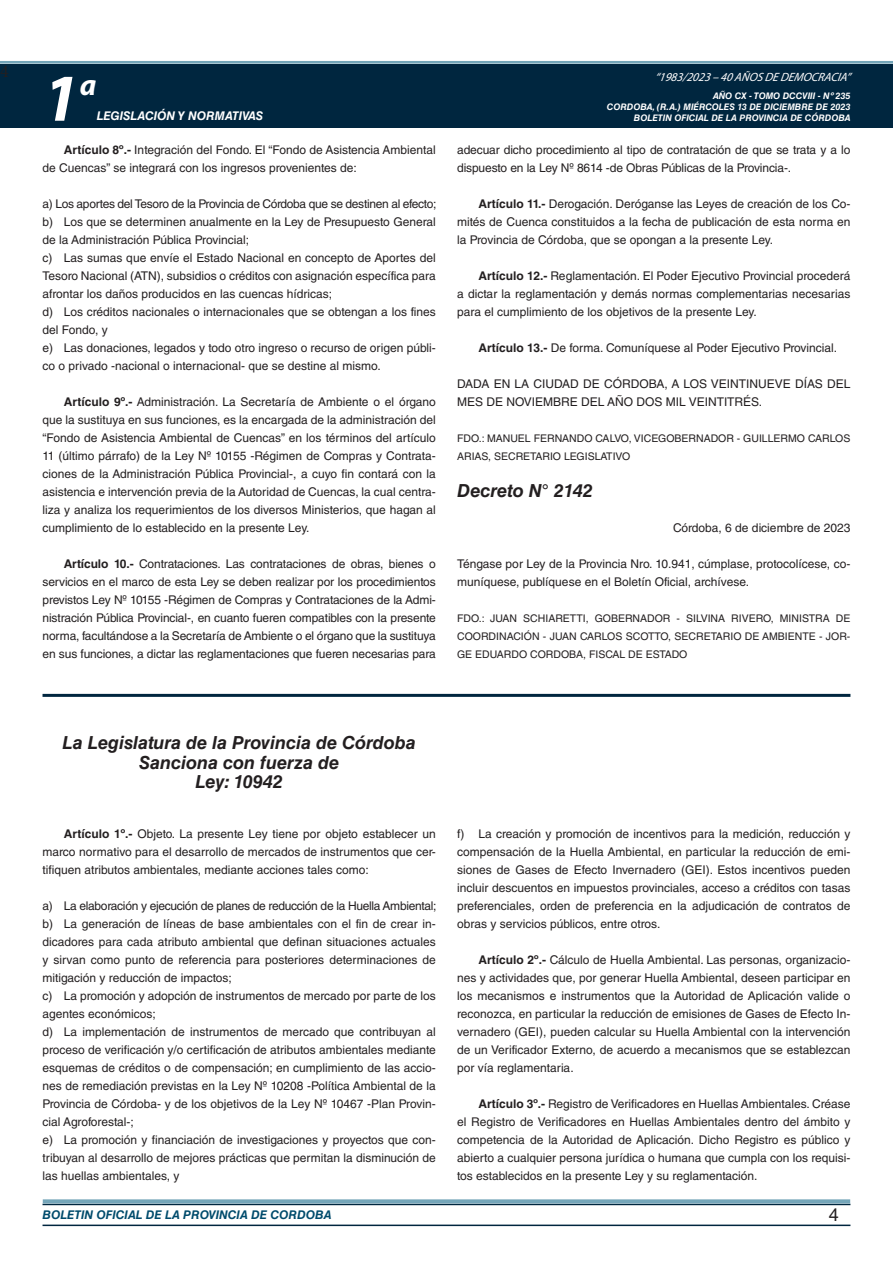
<style>
.page{position:relative;width:893px;height:1263px;background:#fff}
.page>*{position:absolute;margin:0;border:0;box-sizing:border-box;transform-origin:0 0}
.t1{font:italic 700 67.5px "Myriad Pro";color:#fff}
.t2{font:italic 700 30px "Myriad Pro";color:#fff}
.NOMBRE_DE_MINISTERIO{font:italic 700 18px "Helvetica LT Std";color:#231f20}
.t3{font:18px "Minion Pro";color:#231f20}
.t4{font:18px "Helvetica LT Std";color:#231f20}
.TEXTO_BASE{font:12px/18px "Helvetica LT Std";color:#231f20;text-align:justify}
.TEXTO_BASE-2{font:12px "Helvetica LT Std";letter-spacing:-.025em;color:#231f20}
.t5{font:italic 700 12px "Helvetica LT Std";color:#004b6c}
.t6{font:italic 12px "Myriad Pro";color:#fff}
.FECHA{font:12px "Helvetica LT Std";color:#231f20}
.t7{font:italic 700 12px "Helvetica LT Std";color:#fff}
.FIRMA{font:10.5px/18px "Helvetica LT Std";color:#231f20}
.t8{font:italic 700 9px/10.8px "Helvetica LT Std";color:#fff;text-align:right}
.s1{font-weight:700}
</style>
<div class="page">
<div style="left:0;top:61px;width:893px;height:6px;background:#fff;opacity:.75"></div>
<div style="left:0;top:64px;width:893px;height:64px;background:#00263f"></div>
<hr style="left:43px;top:1224px;width:807px;height:2px;background:#00263f">
<div style="left:42px;top:1198px;width:809px;height:8px;background:#fff;opacity:.75"></div>
<hr style="left:43px;top:694px;width:807px;height:3px;background:#00263f">
<h3 class="t3" style="left:0;top:59px;width:10px">4</h3>
<h1 class="t1" style="left:43px;top:54px;width:38px">1</h1>
<h2 class="t2" style="left:80px;top:66px;width:18px">a</h2>
<p class="t7" style="left:97px;top:109px;width:168px">LEGISLACIÓN Y NORMATIVAS</p>
<p class="TEXTO_BASE" style="left:43px;top:141px;width:395px;text-indent:21px"><span class="s1">Artículo 8º.-</span> Integración del Fondo. El “Fondo de Asistencia Ambiental de Cuencas” se integrará con los ingresos provenientes de:</p>
<p class="TEXTO_BASE-2" style="left:43px;top:197px;width:395px">a) Los aportes del Tesoro de la Provincia de Córdoba que se destinen al efecto;</p>
<p class="TEXTO_BASE" style="left:43px;top:213px;width:395px">b) Los que se determinen anualmente en la Ley de Presupuesto General de la Administración Pública Provincial;</p>
<p class="TEXTO_BASE" style="left:43px;top:249px;width:395px">c) Las sumas que envíe el Estado Nacional en concepto de Aportes del Tesoro Nacional (ATN), subsidios o créditos con asignación específica para afrontar los daños producidos en las cuencas hídricas;</p>
<p class="TEXTO_BASE" style="left:43px;top:303px;width:395px">d) Los créditos nacionales o internacionales que se obtengan a los fines del Fondo, y</p>
<p class="TEXTO_BASE" style="left:43px;top:339px;width:395px">e) Las donaciones, legados y todo otro ingreso o recurso de origen públi&shy;co o privado -nacional o internacional- que se destine al mismo.</p>
<p class="TEXTO_BASE" style="left:43px;top:393px;width:395px;text-indent:21px"><span class="s1">Artículo 9º.-</span> Administración. La Secretaría de Ambiente o el órgano que la sustituya en sus funciones, es la encargada de la administración del “Fondo de Asistencia Ambiental de Cuencas” en los términos del artículo 11 (último párrafo) de la Ley Nº 10155 -Régimen de Compras y Contrata&shy;ciones de la Administración Pública Provincial-, a cuyo fin contará con la asistencia e intervención previa de la Autoridad de Cuencas, la cual centra&shy;liza y analiza los requerimientos de los diversos Ministerios, que hagan al cumplimiento de lo establecido en la presente Ley.</p>
<p class="TEXTO_BASE" style="left:43px;top:555px;width:395px;text-indent:21px"><span class="s1">Artículo 10.-</span> Contrataciones. Las contrataciones de obras, bienes o servicios en el marco de esta Ley se deben realizar por los procedimientos previstos Ley Nº 10155 -Régimen de Compras y Contrataciones de la Admi&shy;nistración Pública Provincial-, en cuanto fueren compatibles con la presente norma, facultándose a la Secretaría de Ambiente o el órgano que la sustituya en sus funciones, a dictar las reglamentaciones que fueren necesarias para</p>
<p class="t6" style="left:655px;top:70px;width:197px">“ 1983/2023 – 40 AÑOS DE DEMOCRACIA”</p>
<p class="t8" style="left:607px;top:91px;width:245px">AÑO CX - TOMO DCCVIII - Nº 235<br>CORDOBA, (R.A.) MIÉRCOLES 13 DE DICIEMBRE DE 2023<br>BOLETIN OFICIAL DE LA PROVINCIA DE CÓRDOBA</p>
<p class="TEXTO_BASE" style="left:457px;top:141px;width:395px">adecuar dicho procedimiento al tipo de contratación de que se trata y a lo dispuesto en la Ley Nº 8614 -de Obras Públicas de la Provincia-.</p>
<p class="TEXTO_BASE" style="left:457px;top:195px;width:395px;text-indent:21px"><span class="s1">Artículo 11.-</span> Derogación. Deróganse las Leyes de creación de los Co&shy;mités de Cuenca constituidos a la fecha de publicación de esta norma en la Provincia de Córdoba, que se opongan a la presente Ley.</p>
<p class="TEXTO_BASE" style="left:457px;top:267px;width:395px;text-indent:21px"><span class="s1">Artículo 12.-</span> Reglamentación. El Poder Ejecutivo Provincial procederá a dictar la reglamentación y demás normas complementarias necesarias para el cumplimiento de los objetivos de la presente Ley.</p>
<p class="TEXTO_BASE" style="left:478px;top:339px;width:360px"><span class="s1">Artículo 13.-</span> De forma. Comuníquese al Poder Ejecutivo Provincial.</p>
<p class="TEXTO_BASE" style="left:457px;top:375px;width:395px">DADA EN LA CIUDAD DE CÓRDOBA, A LOS VEINTINUEVE DÍAS DEL<br>MES DE NOVIEMBRE DEL AÑO DOS MIL VEINTITRÉS.</p>
<p class="FIRMA" style="left:457px;top:429px;width:395px">FDO.: MANUEL FERNANDO CALVO, VICEGOBERNADOR - GUILLERMO CARLOS<br>ARIAS, SECRETARIO LEGISLATIVO</p>
<p class="NOMBRE_DE_MINISTERIO" style="left:457px;top:480px;width:137px">Decreto N° 2142</p>
<p class="FECHA" style="left:673px;top:521px;width:179px">Córdoba, 6 de diciembre de 2023</p>
<p class="TEXTO_BASE" style="left:457px;top:555px;width:395px">Téngase por Ley de la Provincia Nro. 10.941, cúmplase, protocolícese, co&shy;muníquese, publíquese en el Boletín Oficial, archívese.</p>
<p class="FIRMA" style="left:457px;top:609px;width:395px;text-align:justify">FDO.: JUAN SCHIARETTI, GOBERNADOR - SILVINA RIVERO, MINISTRA DE COORDINACIÓN - JUAN CARLOS SCOTTO, SECRETARIO DE AMBIENTE - JOR-GE EDUARDO CORDOBA, FISCAL DE ESTADO</p>
<p class="NOMBRE_DE_MINISTERIO" style="left:63px;top:732px;width:355px">La Legislatura de la Provincia de Córdoba</p>
<p class="NOMBRE_DE_MINISTERIO" style="left:139px;top:751px;width:202px">Sanciona con fuerza de</p>
<p class="NOMBRE_DE_MINISTERIO" style="left:196px;top:771px;width:89px">Ley: 10942</p>
<p class="TEXTO_BASE" style="left:43px;top:825px;width:395px;text-indent:21px"><span class="s1">Artículo 1º.-</span> Objeto. La presente Ley tiene por objeto establecer un marco normativo para el desarrollo de mercados de instrumentos que cer&shy;tifiquen atributos ambientales, mediante acciones tales como:</p>
<p class="TEXTO_BASE-2" style="left:43px;top:899px;width:395px">a) La elaboración y ejecución de planes de reducción de la Huella Ambiental;</p>
<p class="TEXTO_BASE" style="left:43px;top:915px;width:395px">b) La generación de líneas de base ambientales con el fin de crear in&shy;dicadores para cada atributo ambiental que definan situaciones actuales y sirvan como punto de referencia para posteriores determinaciones de mitigación y reducción de impactos;</p>
<p class="TEXTO_BASE" style="left:43px;top:987px;width:395px">c) La promoción y adopción de instrumentos de mercado por parte de los agentes económicos;</p>
<p class="TEXTO_BASE" style="left:43px;top:1023px;width:395px">d) La implementación de instrumentos de mercado que contribuyan al proceso de verificación y/o certificación de atributos ambientales mediante esquemas de créditos o de compensación; en cumplimiento de las accio&shy;nes de remediación previstas en la Ley Nº 10208 -Política Ambiental de la Provincia de Córdoba- y de los objetivos de la Ley Nº 10467 -Plan Provin&shy;cial Agroforestal-;</p>
<p class="TEXTO_BASE" style="left:43px;top:1131px;width:395px">e) La promoción y financiación de investigaciones y proyectos que con&shy;tribuyan al desarrollo de mejores prácticas que permitan la disminución de las huellas ambientales, y</p>
<p class="TEXTO_BASE" style="left:457px;top:825px;width:395px">f) La creación y promoción de incentivos para la medición, reducción y compensación de la Huella Ambiental, en particular la reducción de emi&shy;siones de Gases de Efecto Invernadero (GEI). Estos incentivos pueden incluir descuentos en impuestos provinciales, acceso a créditos con tasas preferenciales, orden de preferencia en la adjudicación de contratos de obras y servicios públicos, entre otros.</p>
<p class="TEXTO_BASE" style="left:457px;top:951px;width:395px;text-indent:21px"><span class="s1">Artículo 2º.-</span> Cálculo de Huella Ambiental. Las personas, organizacio&shy;nes y actividades que, por generar Huella Ambiental, deseen participar en los mecanismos e instrumentos que la Autoridad de Aplicación valide o reconozca, en particular la reducción de emisiones de Gases de Efecto In&shy;vernadero (GEI), pueden calcular su Huella Ambiental con la intervención de un Verificador Externo, de acuerdo a mecanismos que se establezcan por vía reglamentaria.</p>
<p class="TEXTO_BASE" style="left:457px;top:1095px;width:395px;text-indent:21px"><span class="s1">Artículo 3º.-</span> Registro de Verificadores en Huellas Ambientales. Créase el Registro de Verificadores en Huellas Ambientales dentro del ámbito y competencia de la Autoridad de Aplicación. Dicho Registro es público y abierto a cualquier persona jurídica o humana que cumpla con los requisi&shy;tos establecidos en la presente Ley y su reglamentación.</p>
<p class="t5" style="left:43px;top:1208px;width:290px">BOLETIN OFICIAL DE LA PROVINCIA DE CORDOBA</p>
<h3 class="t4" style="left:829px;top:1204px;width:12px">4</h3>
</div>
